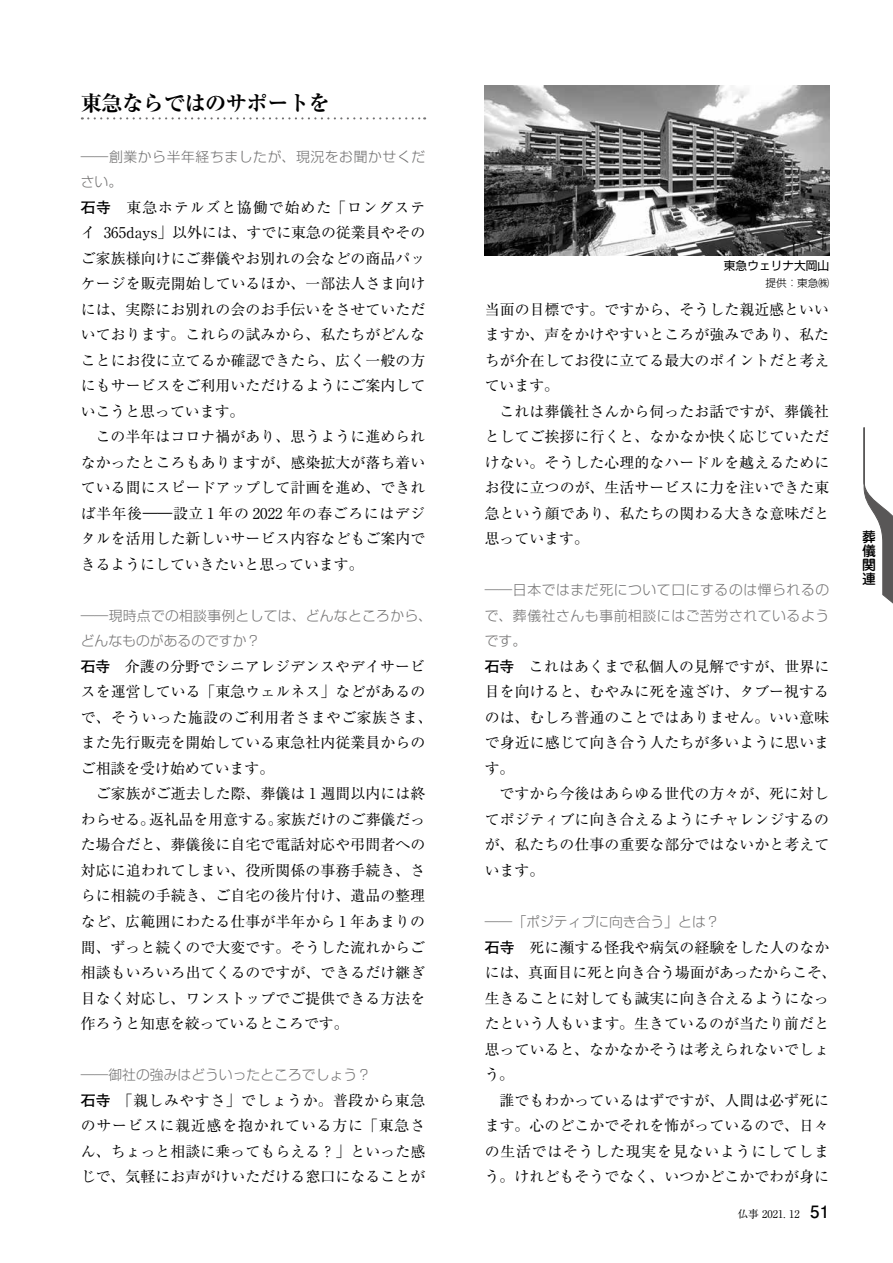
<style>
.page{position:relative;width:893px;height:1263px;background:#fff}
.page>*{position:absolute;margin:0;border:0;box-sizing:border-box;transform-origin:0 0}
.t1{font:700 expanded 21.3px "Ryumin Pro";letter-spacing:-.025em;color:#000}
.t2{font:14.85px/25.5px "Ryumin Pro";letter-spacing:.005em;color:#000;text-align:justify}
.t3{font:300 13.8px/25.5px "Shin Go Pro";letter-spacing:.02em;color:#727171}
.t4{font:300 13.8px "Shin Go Pro";color:#727171}
.t5{font:300 13.8px/25.5px "Shin Go Pro";letter-spacing:.045em;color:#727171}
.t6{font:500 13.8px/13.8px "Jun 34 Pro";color:#000;text-align:justify}
.t7{font:11.7px "Shin Go Pro";color:#000}
.t8{font:10.65px "Ryumin Pro";color:#000}
.t9{font:300 10.65px "Shin Go Pro";color:#000}
.s1{font-family:"Futo Go B101 Pro";font-weight:700}
.s2{font-family:"Futo Go B101 Pro";font-weight:700;font-size:16.95px}
</style>
<div class="page">
<svg style="left:863px;top:427px;width:30px;height:177px"></svg>
<svg style="left:82px;top:117px;width:343px;height:2px"></svg>
<img style="left:485px;top:85px;width:344px;height:170px">
<h1 class="t1" style="left:81px;top:86px;width:251px">東急ならではのサポートを</h1>
<p class="t5" style="left:81px;top:142px;width:346px">――創業から半年経ちましたが、現況をお聞かせください。</p>
<p class="t2" style="left:81px;top:193px;width:346px"><span class="s1">石寺</span> 東急ホテルズと協働で始めた「ロングステイ 365days」以外には、すでに東急の従業員やそのご家族様向けにご葬儀やお別れの会などの商品パッケージを販売開始しているほか、一部法人さま向けには、実際にお別れの会のお手伝いをさせていただいております。これらの試みから、私たちがどんなことにお役に立てるか確認できたら、広く一般の方にもサービスをご利用いただけるようにご案内していこうと思っています。</p>
<p class="t2" style="left:81px;top:423px;width:346px;text-indent:15px">この半年はコロナ禍があり、思うように進められなかったところもありますが、感染拡大が落ち着いている間にスピードアップして計画を進め、できれば半年後――設立 1 年の 2022 年の春ごろにはデジタルを活用した新しいサービス内容などもご案内できるようにしていきたいと思っています。</p>
<p class="t3" style="left:81px;top:601px;width:353px">――現時点での相談事例としては、どんなところから、どんなものがあるのですか？</p>
<p class="t2" style="left:81px;top:653px;width:353px;text-align:left"><span class="s1">石寺</span> 介護の分野でシニアレジデンスやデイサービスを運営している「東急ウェルネス」などがあるので、そういった施設のご利用者さまやご家族さま、また先行販売を開始している東急社内従業員からのご相談を受け始めています。</p>
<p class="t2" style="left:81px;top:780px;width:346px;text-indent:15px">ご家族がご逝去した際、葬儀は 1 週間以内には終わらせる。返礼品を用意する。家族だけのご葬儀だった場合だと、葬儀後に自宅で電話対応や弔問者への対応に追われてしまい、役所関係の事務手続き、さらに相続の手続き、ご自宅の後片付け、遺品の整理など、広範囲にわたる仕事が半年から 1 年あまりの間、ずっと続くので大変です。そうした流れからご相談もいろいろ出てくるのですが、できるだけ継ぎ目なく対応し、ワンストップでご提供できる方法を作ろうと知恵を絞っているところです。</p>
<p class="t4" style="left:81px;top:1063px;width:292px">――御社の強みはどういったところでしょう？</p>
<p class="t2" style="left:81px;top:1086px;width:346px"><span class="s1">石寺</span>「親しみやすさ」でしょうか。普段から東急のサービスに親近感を抱かれている方に「東急さん、ちょっと相談に乗ってもらえる？」といった感じで、気軽にお声がけいただける窓口になることが</p>
<p class="t7" style="left:724px;top:256px;width:107px">東急ウェリナ大岡山</p>
<p class="t9" style="left:765px;top:274px;width:65px">提供：東急㈱</p>
<p class="t2" style="left:485px;top:295px;width:346px">当面の目標です。ですから、そうした親近感といいますか、声をかけやすいところが強みであり、私たちが介在してお役に立てる最大のポイントだと考えています。</p>
<p class="t2" style="left:485px;top:397px;width:346px;text-indent:15px">これは葬儀社さんから伺ったお話ですが、葬儀社としてご挨拶に行くと、なかなか快く応じていただけない。そうした心理的なハードルを越えるためにお役に立つのが、生活サービスに力を注いできた東急という顔であり、私たちの関わる大きな意味だと思っています。</p>
<p class="t3" style="left:485px;top:576px;width:346px;text-align:justify">――日本ではまだ死について口にするのは憚られるので、葬儀社さんも事前相談にはご苦労されているようです。</p>
<p class="t2" style="left:485px;top:653px;width:346px"><span class="s1">石寺</span> これはあくまで私個人の見解ですが、世界に目を向けると、むやみに死を遠ざけ、タブー視するのは、むしろ普通のことではありません。いい意味で身近に感じて向き合う人たちが多いように思います。</p>
<p class="t2" style="left:485px;top:780px;width:346px;text-indent:15px">ですから今後はあらゆる世代の方々が、死に対してポジティブに向き合えるようにチャレンジするのが、私たちの仕事の重要な部分ではないかと考えています。</p>
<p class="t4" style="left:485px;top:910px;width:236px">――「ポジティブに向き合う」とは？</p>
<p class="t2" style="left:485px;top:933px;width:353px;text-align:left"><span class="s1">石寺</span> 死に瀕する怪我や病気の経験をした人のなかには、真面目に死と向き合う場面があったからこそ、生きることに対しても誠実に向き合えるようになったという人もいます。生きているのが当たり前だと思っていると、なかなかそうは考えられないでしょう。</p>
<p class="t2" style="left:485px;top:1086px;width:346px;text-indent:15px">誰でもわかっているはずですが、人間は必ず死にます。心のどこかでそれを怖がっているので、日々の生活ではそうした現実を見ないようにしてしまう。けれどもそうでなく、いつかどこかでわが身に</p>
<p class="t8" style="left:737px;top:1206px;width:93px">仏事 2021. 12 <span class="s2">51</span></p>
<p class="t6" style="left:862px;top:529px;width:15px">葬儀関連</p>
</div>
